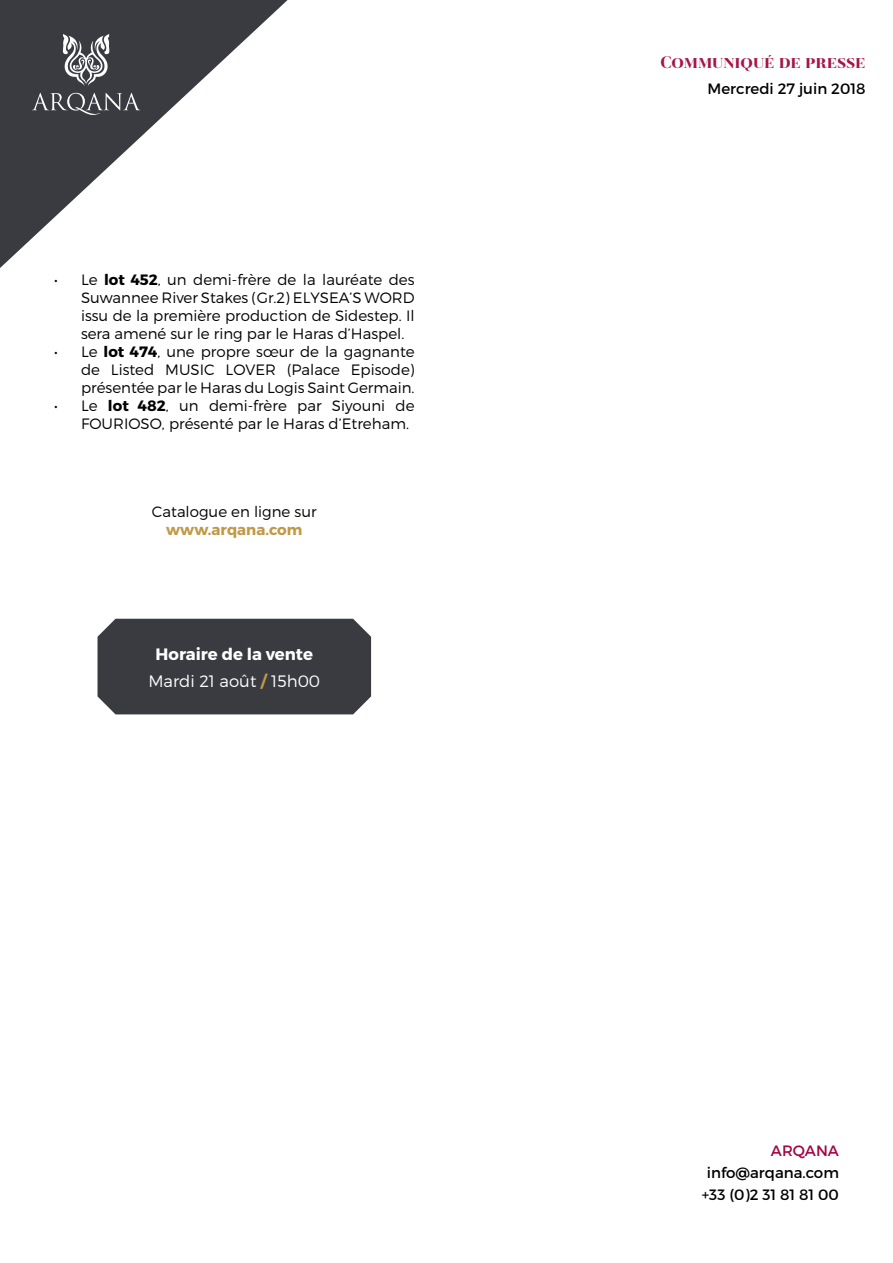
<style>
.page{position:relative;width:893px;height:1263px;background:#fff}
.page>*{position:absolute;margin:0;border:0;box-sizing:border-box;transform-origin:0 0}
.t1{font:900 18px "Revista";color:#a61548}
.t2{font:700 16.5px/27.6px "Montserrat";color:#fff;text-align:center}
.t3{font:300 15px/18px "Montserrat";color:#000;text-align:justify}
.t4{font:15px/22.2px "Montserrat";color:#020203;text-align:center}
.t5{font:15px "Montserrat";color:#000}
.t6{font:700 15px "Montserrat";color:#c09949}
.t7{font:15px "Montserrat";color:#a40344}
.s1{font-weight:700}
.s2{font-weight:300}
.s3{color:#c09949}
</style>
<div class="page">
<div style="left:98px;top:619px;width:273px;height:95px;background:#393b41"></div>
<svg style="left:0;top:0;width:288px;height:268px"></svg>
<svg style="left:63px;top:34px;width:46px;height:52px"></svg>
<svg style="left:32px;top:93px;width:108px;height:22px"></svg>
<p class="t3" style="left:81px;top:270px;width:335px;text-indent:-27px">• Le <span class="s1">lot 452</span>, un demi-frère de la lauréate des Suwannee River Stakes (Gr.2) ELYSEA’S WORD issu de la première production de Sidestep. Il sera amené sur le ring par le Haras d’Haspel.</p>
<p class="t3" style="left:81px;top:342px;width:335px;text-indent:-27px">• Le <span class="s1">lot 474</span>, une propre sœur de la gagnante de Listed MUSIC LOVER (Palace Episode) présentée par le Haras du Logis Saint Germain.</p>
<p class="t3" style="left:81px;top:396px;width:335px;text-indent:-27px">• Le <span class="s1">lot 482</span>, un demi-frère par Siyouni de<br>FOURIOSO, présenté par le Haras d’Etreham.</p>
<p class="t3" style="left:152px;top:503px;width:166px">Catalogue en ligne sur</p>
<p class="t6" style="left:166px;top:520px;width:138px">www.arqana.com</p>
<p class="t2" style="left:148px;top:640px;width:173px">Horaire de la vente<br><span class="s2">Mardi 21 août</span> <span class="s3">/</span> <span class="s2">15h00</span></p>
<p class="t1" style="left:660px;top:52px;width:207px">Communiqué de presse</p>
<p class="t5" style="left:708px;top:79px;width:159px">Mercredi 27 juin 2018</p>
<p class="t7" style="left:771px;top:1141px;width:70px">ARQANA</p>
<p class="t4" style="left:702px;top:1162px;width:139px">info@arqana.com +33 (0)2 31 81 81 00</p>
</div>
